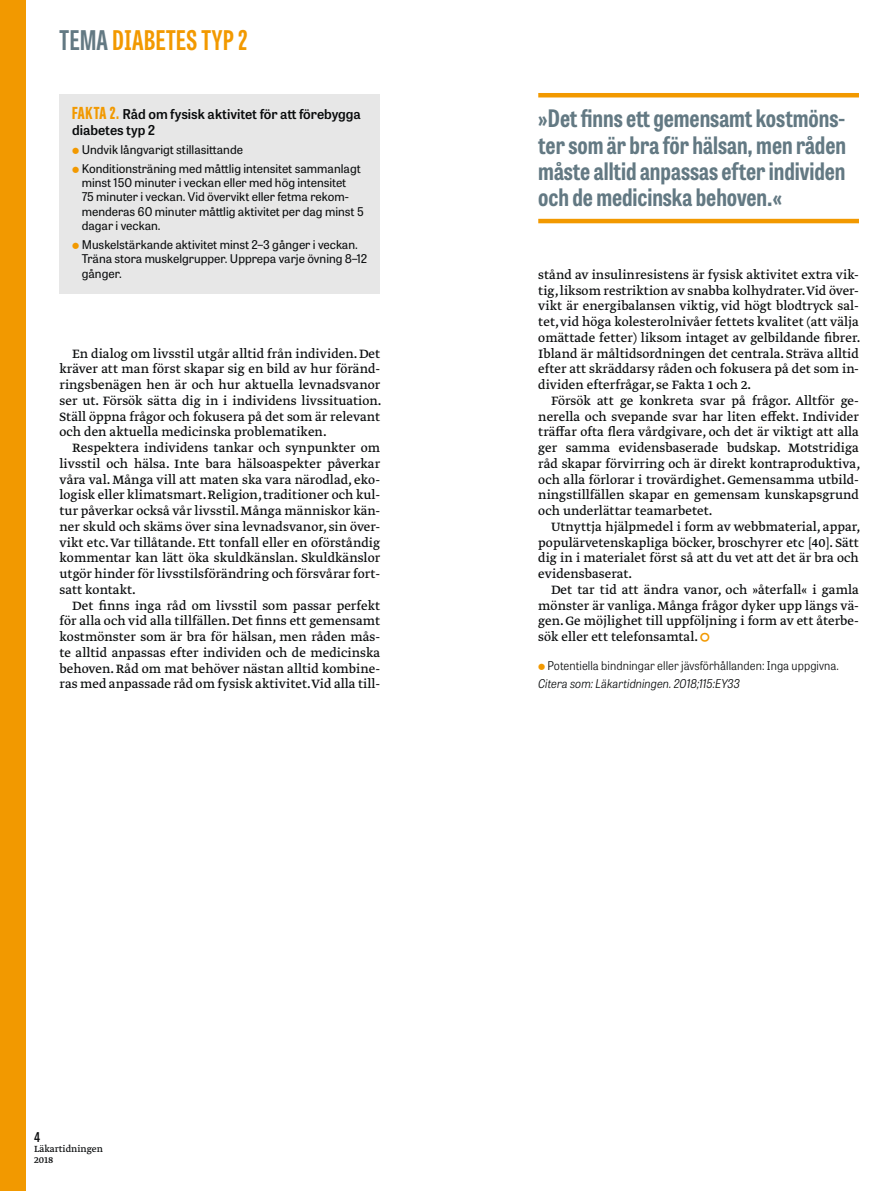
<style>
.page{position:relative;width:893px;height:1191px;background:#fff}
.page>*{position:absolute;margin:0;border:0;box-sizing:border-box;transform-origin:0 0}
.t1{font:700 27px "Tablet Gothic Compressed";letter-spacing:.02em;color:#f29900}
.t2{font:700 24px/26.2px "Tablet Gothic Condensed";color:#637983;text-align:justify}
.t3{font:14.25px/15.8px "Greta Text Pro Regular Min";color:#090b0c;text-align:justify}
.t4{font:600 13.5px/16.5px "Tablet Gothic";color:#090b0c}
.t5{font:600 13.5px "Tablet Gothic Condensed";color:#090b0c}
.t6{font:12px/14.4px "Tablet Gothic";color:#090b0c}
.t7{font:300 12px "Tablet Gothic Narrow";letter-spacing:.005em;color:#090b0c}
.t8{font:italic 300 12px "Tablet Gothic Narrow";color:#090b0c}
.t9{font:10.5px/10.5px "Greta Text Pro";color:#090b0c}
.s1{color:#637983}
.s2{font-family:"Tablet Gothic Compressed";font-weight:800;font-size:16.5px;color:#f29900}
.s3{color:#f29900}
</style>
<div class="page">
<div style="left:0;top:0;width:26px;height:1191px;background:#f29900"></div>
<hr style="left:538px;top:93px;width:321px;height:4px;background:#f29900">
<hr style="left:538px;top:219px;width:321px;height:4px;background:#f29900">
<div style="left:60px;top:94px;width:320px;height:199px;background:#e7e7e7"></div>
<h1 class="t1" style="left:60px;top:22px;width:190px"><span class="s1">TEMA</span> DIABETES TYP 2</h1>
<p class="t4" style="left:72px;top:105px;width:290px"><span class="s2">FAKTA 2.</span> Råd om fysisk aktivitet för att förebygga diabetes typ 2</p>
<p class="t6" style="left:82px;top:140px;width:281px;line-height:18.6px">Undvik långvarigt stillasittande<br>Konditionsträning med måttlig intensitet sammanlagt</p>
<p class="t6" style="left:82px;top:175px;width:283px">minst 150 minuter i veckan eller med hög intensitet<br>75 minuter i veckan. Vid övervikt eller fetma rekom&shy;menderas 60 minuter måttlig aktivitet per dag minst 5 dagar i veckan.</p>
<p class="t6" style="left:82px;top:237px;width:287px">Muskelstärkande aktivitet minst 2–3 gånger i veckan.<br>Träna stora muskelgrupper. Upprepa varje övning 8–12 gånger.</p>
<p class="t3" style="left:60px;top:346px;width:324px;text-indent:13px">En dialog om livsstil utgår alltid från individen. Det kräver att man först skapar sig en bild av hur föränd&shy;ringsbenägen hen är och hur aktuella levnadsvanor ser ut. Försök sätta dig in i individens livssituation.<br>Ställ öppna frågor och fokusera på det som är relevant och den aktuella medicinska problematiken.</p>
<p class="t3" style="left:60px;top:440px;width:322px;text-indent:13px">Respektera individens tankar och synpunkter om livsstil och hälsa. Inte bara hälsoaspekter påverkar våra val. Många vill att maten ska vara närodlad, eko&shy;logisk eller klimatsmart. Religion, traditioner och kul&shy;tur påverkar också vår livsstil. Många människor kän&shy;ner skuld och skäms över sina levnadsvanor, sin över&shy;vikt etc. Var tillåtande. Ett tonfall eller en oförståndig kommentar kan lätt öka skuldkänslan. Skuldkänslor utgör hinder för livsstilsförändring och försvårar fort&shy;satt kontakt.</p>
<p class="t3" style="left:60px;top:598px;width:322px;text-indent:13px">Det finns inga råd om livsstil som passar perfekt för alla och vid alla tillfällen. Det finns ett gemensamt kostmönster som är bra för hälsan, men råden mås&shy;te alltid anpassas efter individen och de medicinska behoven. Råd om mat behöver nästan alltid kombine&shy;ras med anpassade råd om fysisk aktivitet.Vid alla till-</p>
<h2 class="t2" style="left:538px;top:105px;width:309px">»Det finns ett gemensamt kostmöns&shy;ter som är bra för hälsan, men råden måste alltid anpassas efter individen och de medicinska behoven.«</h2>
<p class="t3" style="left:538px;top:267px;width:324px">stånd av insulinresistens är fysisk aktivitet extra vik&shy;tig, liksom restriktion av snabba kolhydrater. Vid över&shy;vikt är energibalansen viktig, vid högt blodtryck sal&shy;tet, vid höga kolesterolnivåer fettets kvalitet (att välja omättade fetter) liksom intaget av gelbildande fibrer.<br>Ibland är måltidsordningen det centrala. Sträva alltid efter att skräddarsy råden och fokusera på det som in&shy;dividen efterfrågar, se Fakta 1 och 2.</p>
<p class="t3" style="left:538px;top:393px;width:324px;text-indent:13px">Försök att ge konkreta svar på frågor. Alltför ge&shy;nerella och svepande svar har liten effekt. Individer träffar ofta flera vårdgivare, och det är viktigt att alla ger samma evidensbaserade budskap. Motstridiga råd skapar förvirring och är direkt kontraproduktiva, och alla förlorar i trovärdighet. Gemensamma utbild&shy;ningstillfällen skapar en gemensam kunskapsgrund och underlättar teamarbetet.</p>
<p class="t3" style="left:538px;top:519px;width:324px;text-indent:13px">Utnyttja hjälpmedel i form av webbmaterial, appar, populärvetenskapliga böcker, broschyrer etc [40]. Sätt dig in i materialet först så att du vet att det är bra och evidensbaserat.</p>
<p class="t3" style="left:538px;top:582px;width:322px;text-indent:13px">Det tar tid att ändra vanor, och »återfall« i gamla mönster är vanliga. Många frågor dyker upp längs vä&shy;gen. Ge möjlighet till uppföljning i form av ett återbe&shy;sök eller ett telefonsamtal. <span class="s3">▲</span></p>
<p class="t7" style="left:548px;top:657px;width:293px">Potentiella bindningar eller jävsförhållanden: Inga uppgivna.</p>
<p class="t8" style="left:538px;top:675px;width:203px">Citera som: Läkartidningen. 2018;115:EY33</p>
<p class="t5" style="left:34px;top:1127px;width:8px">4</p>
<p class="t9" style="left:34px;top:1144px;width:70px">Läkartidningen<br>2018</p>
</div>
